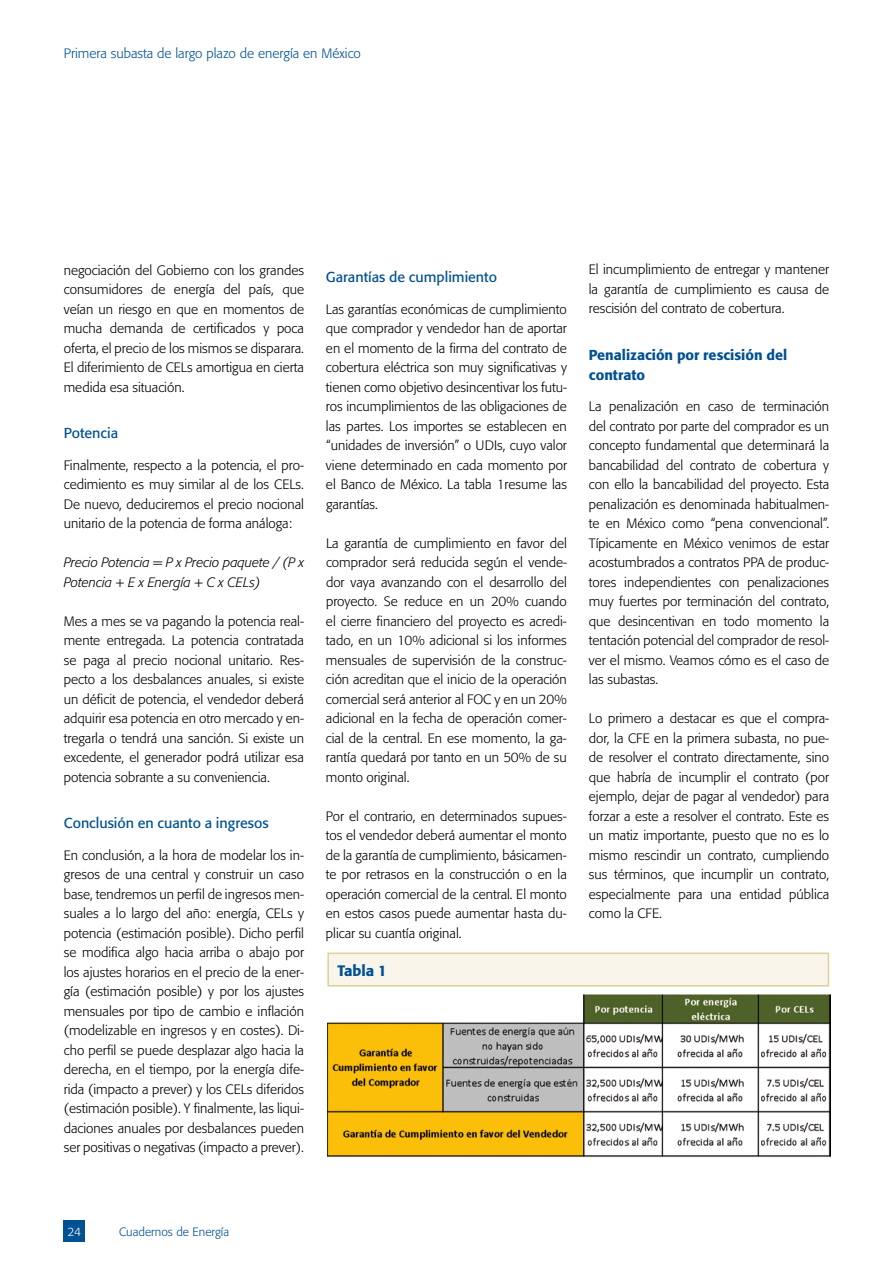
<style>
.page{position:relative;width:893px;height:1263px;background:#fff}
.page>*{position:absolute;margin:0;border:0;box-sizing:border-box;transform-origin:0 0}
.t1{font:500 15px "Formata";color:#005192}
.t2{font:14.25px "Formata";color:#005192}
.t3{font:500 14.25px/19.5px "Formata";color:#005192}
.t4{font:300 13.5px/19.5px "Formata";color:#000;text-align:justify}
.t5{font:italic 300 13.5px/19.5px "Formata";color:#000}
.t6{font:300 13.5px "Formata";color:#005192}
.t7{font:300 12px "Formata";color:#005192}
.t8{font:300 12px "Formata";color:#fff}
</style>
<div class="page">
<div style="left:64px;top:1220px;width:21px;height:22px;background:#005192"></div>
<img style="left:327px;top:994px;width:503px;height:163px">
<div style="left:328px;top:953px;width:500px;height:33px;background:#f9f5ea"></div>
<div style="left:327px;top:952px;width:502px;height:34px;border:2px solid #dfcf9b"></div>
<p class="t6" style="left:64px;top:46px;width:299px">Primera subasta de largo plazo de energía en México</p>
<p class="t4" style="left:64px;top:260px;width:242px">negociación del Gobierno con los grandes consumidores de energía del país, que veían un riesgo en que en momentos de mucha demanda de certificados y poca oferta, el precio de los mismos se disparara.<br>El diferimiento de CELs amortigua en cierta medida esa situación.</p>
<p class="t2" style="left:64px;top:424px;width:56px">Potencia</p>
<p class="t4" style="left:64px;top:455px;width:242px">Finalmente, respecto a la potencia, el pro&shy;cedimiento es muy similar al de los CELs.<br>De nuevo, deduciremos el precio nocional unitario de la potencia de forma análoga:</p>
<p class="t5" style="left:64px;top:553px;width:242px">Precio Potencia = P x Precio paquete / (P x<br>Potencia + E x Energía + C x CELs)</p>
<p class="t4" style="left:64px;top:611px;width:242px">Mes a mes se va pagando la potencia real&shy;mente entregada. La potencia contratada se paga al precio nocional unitario. Res&shy;pecto a los desbalances anuales, si existe un déficit de potencia, el vendedor deberá adquirir esa potencia en otro mercado y en&shy;tregarla o tendrá una sanción. Si existe un excedente, el generador podrá utilizar esa potencia sobrante a su conveniencia.</p>
<p class="t2" style="left:64px;top:814px;width:206px">Conclusión en cuanto a ingresos</p>
<p class="t4" style="left:64px;top:845px;width:242px">En conclusión, a la hora de modelar los in&shy;gresos de una central y construir un caso base, tendremos un perfil de ingresos men&shy;suales a lo largo del año: energía, CELs y potencia (estimación posible). Dicho perfil se modifica algo hacia arriba o abajo por los ajustes horarios en el precio de la ener&shy;gía (estimación posible) y por los ajustes mensuales por tipo de cambio e inflación (modelizable en ingresos y en costes). Di&shy;cho perfil se puede desplazar algo hacia la derecha, en el tiempo, por la energía dife&shy;rida (impacto a prever) y los CELs diferidos (estimación posible). Y finalmente, las liqui&shy;daciones anuales por desbalances pueden ser positivas o negativas (impacto a prever).</p>
<p class="t2" style="left:326px;top:268px;width:173px">Garantías de cumplimiento</p>
<p class="t4" style="left:326px;top:299px;width:242px">Las garantías económicas de cumplimiento que comprador y vendedor han de aportar en el momento de la firma del contrato de cobertura eléctrica son muy significativas y tienen como objetivo desincentivar los futu&shy;ros incumplimientos de las obligaciones de las partes. Los importes se establecen en “unidades de inversión” o UDIs, cuyo valor viene determinado en cada momento por el Banco de México. La tabla 1resume las garantías.</p>
<p class="t4" style="left:326px;top:533px;width:243px">La garantía de cumplimiento en favor del comprador será reducida según el vende&shy;dor vaya avanzando con el desarrollo del proyecto. Se reduce en un 20% cuando el cierre financiero del proyecto es acredi&shy;tado, en un 10% adicional si los informes mensuales de supervisión de la construc&shy;ción acreditan que el inicio de la operación comercial será anterior al FOC y en un 20% adicional en la fecha de operación comer&shy;cial de la central. En ese momento, la ga&shy;rantía quedará por tanto en un 50% de su monto original.</p>
<p class="t4" style="left:326px;top:806px;width:242px">Por el contrario, en determinados supues&shy;tos el vendedor deberá aumentar el monto de la garantía de cumplimiento, básicamen&shy;te por retrasos en la construcción o en la operación comercial de la central. El monto en estos casos puede aumentar hasta du&shy;plicar su cuantía original.</p>
<p class="t1" style="left:337px;top:961px;width:51px">Tabla 1</p>
<p class="t4" style="left:589px;top:260px;width:242px">El incumplimiento de entregar y mantener la garantía de cumplimiento es causa de rescisión del contrato de cobertura.</p>
<p class="t3" style="left:589px;top:345px;width:200px">Penalización por rescisión del contrato</p>
<p class="t4" style="left:589px;top:397px;width:242px">La penalización en caso de terminación del contrato por parte del comprador es un concepto fundamental que determinará la bancabilidad del contrato de cobertura y con ello la bancabilidad del proyecto. Esta penalización es denominada habitualmen&shy;te en México como “pena convencional”.<br>Típicamente en México venimos de estar acostumbrados a contratos PPA de produc&shy;tores independientes con penalizaciones muy fuertes por terminación del contrato, que desincentivan en todo momento la tentación potencial del comprador de resol&shy;ver el mismo. Veamos cómo es el caso de las subastas.</p>
<p class="t4" style="left:589px;top:709px;width:242px">Lo primero a destacar es que el compra&shy;dor, la CFE en la primera subasta, no pue&shy;de resolver el contrato directamente, sino que habría de incumplir el contrato (por ejemplo, dejar de pagar al vendedor) para forzar a este a resolver el contrato. Este es un matiz importante, puesto que no es lo mismo rescindir un contrato, cumpliendo sus términos, que incumplir un contrato, especialmente para una entidad pública como la CFE.</p>
<p class="t8" style="left:68px;top:1224px;width:15px">24</p>
<p class="t7" style="left:119px;top:1224px;width:112px">Cuadernos de Energía</p>
</div>
